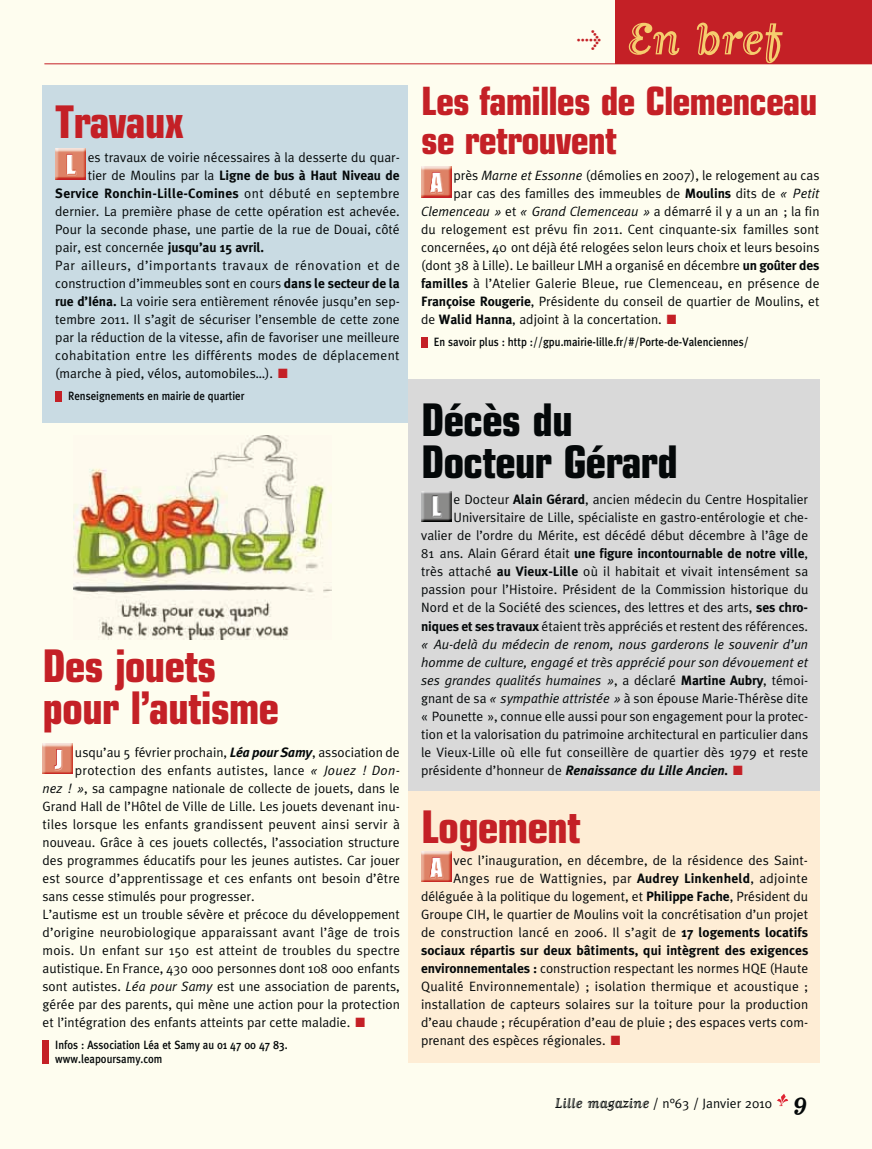
<style>
.page{position:relative;width:872px;height:1149px;background:#fff}
.page>*{position:absolute;margin:0;border:0;box-sizing:border-box;transform-origin:0 0}
.t1{font:52.5px "Matrix Inline Script";color:#f5cd6e}
.t2{font:700 condensed 45px/42px "Eurostile";letter-spacing:-.025em;color:#c42026}
.t3{font:700 condensed 45px/42px "Eurostile";letter-spacing:-.025em;color:#040809}
.t4{font:700 condensed 39px/39px "Eurostile";letter-spacing:-.025em;color:#c42026}
.t5{font:500 20.25px "Meta Plus";color:#c42026}
.t6{font:13.5px/18px "Meta Plus Normal";color:#040809;text-align:right}
.t7{font:700 13.5px/18px "Meta Plus";color:#040809;text-align:right}
.t8{font:13.5px "Meta Plus Normal";letter-spacing:.02em;color:#040809}
.t9{font:italic 13.5px "Meta Plus Normal";color:#040809}
.t10{font:italic 700 13.5px "Meta Plus";letter-spacing:-.01em;color:#040809}
.t11{font:500 12px/13.5px "Meta Plus";color:#040809;scale:.9 1}
.s1{font-family:"Meta Plus Normal";font-weight:400}
.s2{font-family:"Meta Plus";font-weight:700}
.s3{font-family:"Meta Plus";font-weight:700;font-style:italic}
.s4{font-style:italic}
.s5{font-style:normal}
.s6{font-family:"Meta Plus Normal";font-weight:400;font-style:normal}
.s7{font-family:"Matrix Inline Script";font-size:16.5px}
.s8{font-family:"Matrix Script";font-weight:700;font-size:28.5px}
</style>
<div class="page">
<div style="left:0;top:0;width:872px;height:1148px;background:#fefdef"></div>
<svg style="left:777px;top:1094px;width:11px;height:11px"></svg>
<hr style="left:44px;top:63px;width:828px;height:1px;background:#c42026">
<div style="left:615px;top:0;width:257px;height:64px;background:#c42026"></div>
<div style="left:43px;top:85px;width:365px;height:337px;background:#c9dbe3"></div>
<div style="left:408px;top:379px;width:411px;height:419px;background:#d9d9d9"></div>
<div style="left:408px;top:791px;width:411px;height:271px;background:#feedd5"></div>
<img style="left:73px;top:435px;width:258px;height:204px">
<img style="left:55px;top:149px;width:31px;height:30px">
<img style="left:43px;top:743px;width:30px;height:30px">
<img style="left:421px;top:491px;width:30px;height:30px">
<img style="left:421px;top:167px;width:30px;height:30px">
<img style="left:421px;top:851px;width:30px;height:30px">
<div style="left:43px;top:1039px;width:6px;height:23px;background:#c42026"></div>
<div style="left:421px;top:336px;width:6px;height:11px;background:#c42026"></div>
<div style="left:55px;top:391px;width:7px;height:11px;background:#c42026"></div>
<h2 class="t2" style="left:55px;top:105px;width:131px">Travaux</h2>
<p class="t6" style="left:88px;top:150px;width:313px">es travaux de voirie nécessaires à la desserte du quar-</p>
<p class="t7" style="left:55px;top:167px;width:346px"><span class="s1">tier de Moulins par la</span> Ligne de bus à Haut Niveau de<br>Service Ronchin-Lille-Comines <span class="s1">ont débuté en septembre</span></p>
<p class="t6" style="left:55px;top:204px;width:346px;text-align:left">dernier. La première phase de cette opération est achevée.<br>Pour la seconde phase, une partie de la rue de Douai, côté pair, est concernée <span class="s2">jusqu’au 15 avril.<br></span>Par ailleurs, d’importants travaux de rénovation et de construction d’immeubles sont en cours <span class="s2">dans le secteur de la rue d’Iéna.</span> La voirie sera entièrement rénovée jusqu’en sep&shy;tembre 2011. Il s’agit de sécuriser l’ensemble de cette zone par la réduction de la vitesse, afin de favoriser une meilleure cohabitation entre les différents modes de déplacement (marche à pied, vélos, automobiles…).</p>
<p class="t11" style="left:68px;top:390px;width:198px">Renseignements en mairie de quartier</p>
<h2 class="t2" style="left:43px;top:648px;width:238px">Des jouets pour l’autisme</h2>
<p class="t6" style="left:75px;top:744px;width:326px">usqu’au 5 février prochain, <span class="s3">Léa pour Samy</span>, association de</p>
<p class="t8" style="left:75px;top:764px;width:326px">protection des enfants autistes, lance <span class="s4">« Jouez ! Don-</span></p>
<p class="t6" style="left:43px;top:780px;width:359px"><span class="s4">nez ! »</span>, sa campagne nationale de collecte de jouets, dans le</p>
<p class="t6" style="left:43px;top:798px;width:359px">Grand Hall de l’Hôtel de Ville de Lille. Les jouets devenant inu-</p>
<p class="t8" style="left:43px;top:818px;width:359px">tiles lorsque les enfants grandissent peuvent ainsi servir à</p>
<p class="t6" style="left:43px;top:834px;width:358px">nouveau. Grâce à ces jouets collectés, l’association structure</p>
<p class="t6" style="left:43px;top:852px;width:359px">des programmes éducatifs pour les jeunes autistes. Car jouer</p>
<p class="t6" style="left:43px;top:870px;width:359px">est source d’apprentissage et ces enfants ont besoin d’être</p>
<p class="t6" style="left:43px;top:888px;width:214px">sans cesse stimulés pour progresser.</p>
<p class="t6" style="left:43px;top:906px;width:359px">L’autisme est un trouble sévère et précoce du développement</p>
<p class="t6" style="left:43px;top:924px;width:359px">d’origine neurobiologique apparaissant avant l’âge de trois</p>
<p class="t6" style="left:43px;top:942px;width:359px">mois. Un enfant sur 150 est atteint de troubles du spectre</p>
<p class="t6" style="left:43px;top:960px;width:359px">autistique. En France, 430 000 personnes dont 108 000 enfants</p>
<p class="t6" style="left:43px;top:978px;width:359px">sont autistes. <span class="s4">Léa pour Samy</span> est une association de parents,</p>
<p class="t6" style="left:43px;top:996px;width:359px">gérée par des parents, qui mène une action pour la protection</p>
<p class="t6" style="left:43px;top:1014px;width:309px">et l’intégration des enfants atteints par cette maladie.</p>
<p class="t11" style="left:55px;top:1038px;width:260px">Infos : Association Léa et Samy au 01 47 00 47 83. www.leapoursamy.com</p>
<h3 class="t5" style="left:576px;top:29px;width:27px">&gt;</h3>
<h1 class="t1" style="left:627px;top:17px;width:156px">En bref</h1>
<h3 class="t4" style="left:421px;top:85px;width:398px">Les familles de Clemenceau se retrouvent</h3>
<p class="t6" style="left:453px;top:168px;width:367px">près <span class="s4">Marne et Essonne</span> (démolies en 2007), le relogement au cas</p>
<p class="t6" style="left:453px;top:186px;width:367px">par cas des familles des immeubles de <span class="s2">Moulins</span> dits de <span class="s4">« Petit</span></p>
<p class="t9" style="left:421px;top:206px;width:400px">Clemenceau » <span class="s5">et</span> « Grand Clemenceau » <span class="s5">a démarré il y a un an ; la fin</span></p>
<p class="t6" style="left:421px;top:222px;width:399px">du relogement est prévu fin 2011. Cent cinquante-six familles sont</p>
<p class="t6" style="left:421px;top:240px;width:400px">concernées, 40 ont déjà été relogées selon leurs choix et leurs besoins</p>
<p class="t6" style="left:421px;top:258px;width:400px">(dont 38 à Lille). Le bailleur LMH a organisé en décembre <span class="s2">un goûter des</span></p>
<p class="t6" style="left:421px;top:276px;width:400px"><span class="s2">familles</span> à l’Atelier Galerie Bleue, rue Clemenceau, en présence de</p>
<p class="t6" style="left:421px;top:294px;width:400px"><span class="s2">Françoise Rougerie</span>, Présidente du conseil de quartier de Moulins, et</p>
<p class="t6" style="left:421px;top:312px;width:242px">de <span class="s2">Walid Hanna</span>, adjoint à la concertation.</p>
<p class="t11" style="left:434px;top:336px;width:351px">En savoir plus : http ://gpu.mairie-lille.fr/#/Porte-de-Valenciennes/</p>
<h2 class="t3" style="left:421px;top:402px;width:258px">Décès du<br>Docteur Gérard</h2>
<p class="t6" style="left:421px;top:492px;width:388px">e Docteur <span class="s2">Alain Gérard</span>, ancien médecin du Centre Hospitalier<br>Universitaire de Lille, spécialiste en gastro-entérologie et che&shy;valier de l’ordre du Mérite, est décédé début décembre à l’âge de</p>
<p class="t7" style="left:421px;top:545px;width:388px"><span class="s1">81 ans. Alain Gérard était</span> une figure incontournable de notre ville<span class="s1">,</span></p>
<p class="t6" style="left:421px;top:564px;width:389px;text-align:justify">très attaché <span class="s2">au Vieux-Lille</span> où il habitait et vivait intensément sa passion pour l’Histoire. Président de la Commission historique du Nord et de la Société des sciences, des lettres et des arts, <span class="s2">ses chro&shy;niques et ses travaux</span> étaient très appréciés et restent des références. <span class="s4">« Au-delà du médecin de renom, nous garderons le souvenir d’un homme de culture, engagé et très apprécié pour son dévouement et ses grandes qualités humaines »</span>, a déclaré <span class="s2">Martine Aubry</span>, témoi&shy;gnant de sa <span class="s4">« sympathie attristée »</span> à son épouse Marie-Thérèse dite « Pounette », connue elle aussi pour son engagement pour la protec&shy;tion et la valorisation du patrimoine architectural en particulier dans le Vieux-Lille où elle fut conseillère de quartier dès 1979 et reste</p>
<p class="t10" style="left:421px;top:765px;width:309px"><span class="s6">présidente d’honneur de</span> Renaissance du Lille Ancien.</p>
<h2 class="t2" style="left:421px;top:809px;width:161px">Logement</h2>
<p class="t6" style="left:421px;top:852px;width:388px">vec l’inauguration, en décembre, de la résidence des Saint-Anges rue de Wattignies, par <span class="s2">Audrey Linkenheld</span>, adjointe déléguée à la politique du logement, et <span class="s2">Philippe Fache</span>, Président du Groupe CIH, le quartier de Moulins voit la concrétisation d’un projet de construction lancé en 2006. Il s’agit de <span class="s2">17 logements locatifs</span></p>
<p class="t7" style="left:421px;top:941px;width:389px">sociaux répartis sur deux bâtiments, qui intègrent des exigences</p>
<p class="t6" style="left:421px;top:960px;width:389px;text-align:justify"><span class="s2">environnementales :</span> construction respectant les normes HQE (Haute Qualité Environnementale) ; isolation thermique et acoustique ; installation de capteurs solaires sur la toiture pour la production d’eau chaude ; récupération d’eau de pluie ; des espaces verts com&shy;prenant des espèces régionales.</p>
<p class="t6" style="left:555px;top:1095px;width:254px"><span class="s7">Lille magazine</span> / n°63 / Janvier 2010 <span class="s8">9</span></p>
</div>
